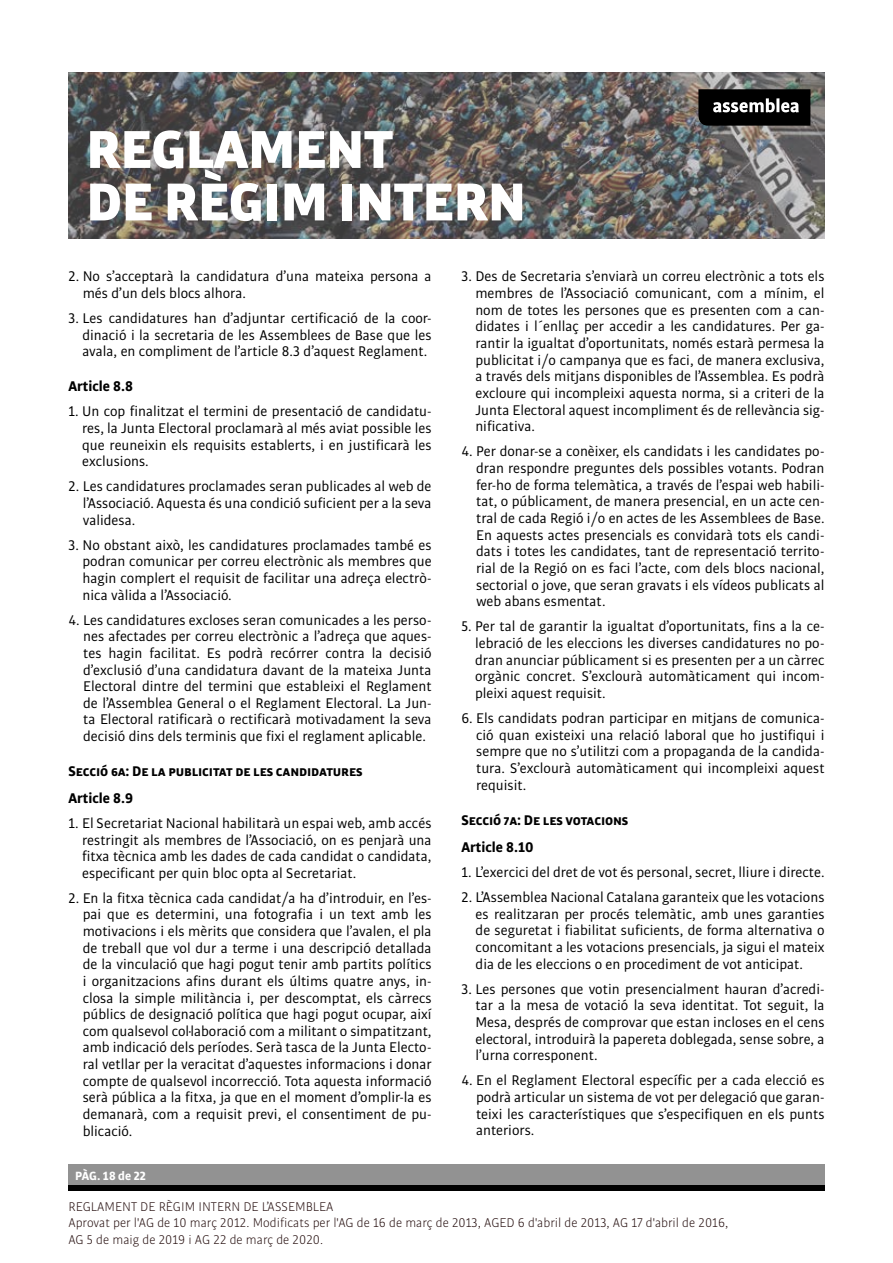
<style>
.page{position:relative;width:893px;height:1263px;background:#fff}
.page>*{position:absolute;margin:0;border:0;box-sizing:border-box;transform-origin:0 0}
.t1{font:900 57px/52.5px "Bulo";color:#fff}
.t2{font:15px/16.6px "Bulo";color:#000;text-align:justify}
.t3{font:700 15px/26.5px "Bulo";letter-spacing:-.01em;color:#000}
.t4{font:300 13.5px/16.2px "Bulo";color:#240d0d}
.t5{font:700 12.75px "Bulo";color:#fff}
</style>
<div class="page">
<img style="left:68px;top:72px;width:756px;height:167px">
<div style="left:68px;top:1164px;width:756px;height:27px;background:#929292"></div>
<div style="left:68px;top:1185px;width:756px;height:6px;background:#000"></div>
<svg style="left:698px;top:89px;width:112px;height:37px"></svg>
<h1 class="t1" style="left:86px;top:121px;width:441px">REGLAMENT<br>DE RÈGIM INTERN</h1>
<p class="t2" style="left:83px;top:268px;width:350px;text-indent:-14px">2. No s’acceptarà la candidatura d’una mateixa persona a més d’un dels blocs alhora.</p>
<p class="t2" style="left:82px;top:309px;width:351px;text-indent:-14px">3. Les candidatures han d’adjuntar certificació de la coor&shy;dinació i la secretaria de les Assemblees de Base que les avala, en compliment de l’article 8.3 d’aquest Reglament.</p>
<p class="t3" style="left:68px;top:373px;width:66px">Article 8.8</p>
<p class="t2" style="left:82px;top:403px;width:351px;text-indent:-14px">1. Un cop finalitzat el termini de presentació de candidatu&shy;res, la Junta Electoral proclamarà al més aviat possible les que reuneixin els requisits establerts, i en justificarà les exclusions.</p>
<p class="t2" style="left:83px;top:478px;width:350px;text-indent:-14px">2. Les candidatures proclamades seran publicades al web de l’Associació. Aquesta és una condició suficient per a la seva validesa.</p>
<p class="t2" style="left:82px;top:536px;width:351px;text-indent:-14px">3. No obstant això, les candidatures proclamades també es podran comunicar per correu electrònic als membres que hagin complert el requisit de facilitar una adreça electrò&shy;nica vàlida a l’Associació.</p>
<p class="t2" style="left:83px;top:611px;width:350px;text-indent:-15px">4. Les candidatures excloses seran comunicades a les perso&shy;nes afectades per correu electrònic a l’adreça que aques&shy;tes hagin facilitat. Es podrà recórrer contra la decisió d’exclusió d’una candidatura davant de la mateixa Junta Electoral dintre del termini que estableixi el Reglament de l’Assemblea General o el Reglament Electoral. La Jun&shy;ta Electoral ratificarà o rectificarà motivadament la seva decisió dins dels terminis que fixi el reglament aplicable.</p>
<p class="t3" style="left:68px;top:757px;width:296px">Secció 6a: De la publicitat de les candidatures<br>Article 8.9</p>
<p class="t2" style="left:82px;top:814px;width:351px;text-indent:-14px">1. El Secretariat Nacional habilitarà un espai web, amb accés restringit als membres de l’Associació, on es penjarà una fitxa tècnica amb les dades de cada candidat o candidata, especificant per quin bloc opta al Secretariat.</p>
<p class="t2" style="left:83px;top:889px;width:350px;text-indent:-14px">2. En la fitxa tècnica cada candidat/a ha d’introduir, en l’es&shy;pai que es determini, una fotografia i un text amb les motivacions i els mèrits que considera que l’avalen, el pla de treball que vol dur a terme i una descripció detallada de la vinculació que hagi pogut tenir amb partits polítics i organitzacions afins durant els últims quatre anys, in&shy;closa la simple militància i, per descomptat, els càrrecs públics de designació política que hagi pogut ocupar, així com qualsevol col·laboració com a militant o simpatitzant, amb indicació dels períodes. Serà tasca de la Junta Electo&shy;ral vetllar per la veracitat d’aquestes informacions i donar compte de qualsevol incorrecció. Tota aquesta informació serà pública a la fitxa, ja que en el moment d’omplir-la es demanarà, com a requisit previ, el consentiment de pu&shy;blicació.</p>
<p class="t2" style="left:475px;top:268px;width:351px;text-indent:-14px">3. Des de Secretaria s’enviarà un correu electrònic a tots els membres de l’Associació comunicant, com a mínim, el nom de totes les persones que es presenten com a can&shy;didates i l´enllaç per accedir a les candidatures. Per ga&shy;rantir la igualtat d’oportunitats, només estarà permesa la publicitat i/o campanya que es faci, de manera exclusiva, a través dels mitjans disponibles de l’Assemblea. Es podrà excloure qui incompleixi aquesta norma, si a criteri de la Junta Electoral aquest incompliment és de rellevància sig&shy;nificativa.</p>
<p class="t2" style="left:476px;top:443px;width:350px;text-indent:-15px">4. Per donar-se a conèixer, els candidats i les candidates po&shy;dran respondre preguntes dels possibles votants. Podran fer-ho de forma telemàtica, a través de l’espai web habili&shy;tat, o públicament, de manera presencial, en un acte cen&shy;tral de cada Regió i/o en actes de les Assemblees de Base.<br>En aquests actes presencials es convidarà tots els candi&shy;dats i totes les candidates, tant de representació territo&shy;rial de la Regió on es faci l’acte, com dels blocs nacional, sectorial o jove, que seran gravats i els vídeos publicats al web abans esmentat.</p>
<p class="t2" style="left:475px;top:618px;width:351px;text-indent:-14px">5. Per tal de garantir la igualtat d’oportunitats, fins a la ce&shy;lebració de les eleccions les diverses candidatures no po&shy;dran anunciar públicament si es presenten per a un càrrec orgànic concret. S’exclourà automàticament qui incom&shy;pleixi aquest requisit.</p>
<p class="t2" style="left:476px;top:710px;width:350px;text-indent:-15px">6. Els candidats podran participar en mitjans de comunica&shy;ció quan existeixi una relació laboral que ho justifiqui i sempre que no s’utilitzi com a propaganda de la candida&shy;tura. S’exclourà automàticament qui incompleixi aquest requisit.</p>
<p class="t3" style="left:461px;top:806px;width:168px">Secció 7a: De les votacions<br>Article 8.10</p>
<p class="t2" style="left:461px;top:863px;width:365px">1. L’exercici del dret de vot és personal, secret, lliure i directe.</p>
<p class="t2" style="left:476px;top:888px;width:350px;text-indent:-14px">2. L’Assemblea Nacional Catalana garanteix que les votacions es realitzaran per procés telemàtic, amb unes garanties de seguretat i fiabilitat suficients, de forma alternativa o concomitant a les votacions presencials, ja sigui el mateix dia de les eleccions o en procediment de vot anticipat.</p>
<p class="t2" style="left:475px;top:980px;width:351px;text-indent:-14px">3. Les persones que votin presencialment hauran d’acredi&shy;tar a la mesa de votació la seva identitat. Tot seguit, la Mesa, després de comprovar que estan incloses en el cens electoral, introduirà la papereta doblegada, sense sobre, a l’urna corresponent.</p>
<p class="t2" style="left:476px;top:1072px;width:350px;text-indent:-15px">4. En el Reglament Electoral específic per a cada elecció es podrà articular un sistema de vot per delegació que garan&shy;teixi les característiques que s’especifiquen en els punts anteriors.</p>
<p class="t5" style="left:75px;top:1167px;width:72px">PÀG. 18 de 22</p>
<p class="t4" style="left:68px;top:1198px;width:661px">REGLAMENT DE RÈGIM INTERN DE L’ASSEMBLEA<br>Aprovat per l'AG de 10 març 2012. Modificats per l'AG de 16 de març de 2013, AGED 6 d'abril de 2013, AG 17 d'abril de 2016,<br>AG 5 de maig de 2019 i AG 22 de març de 2020.</p>
</div>
